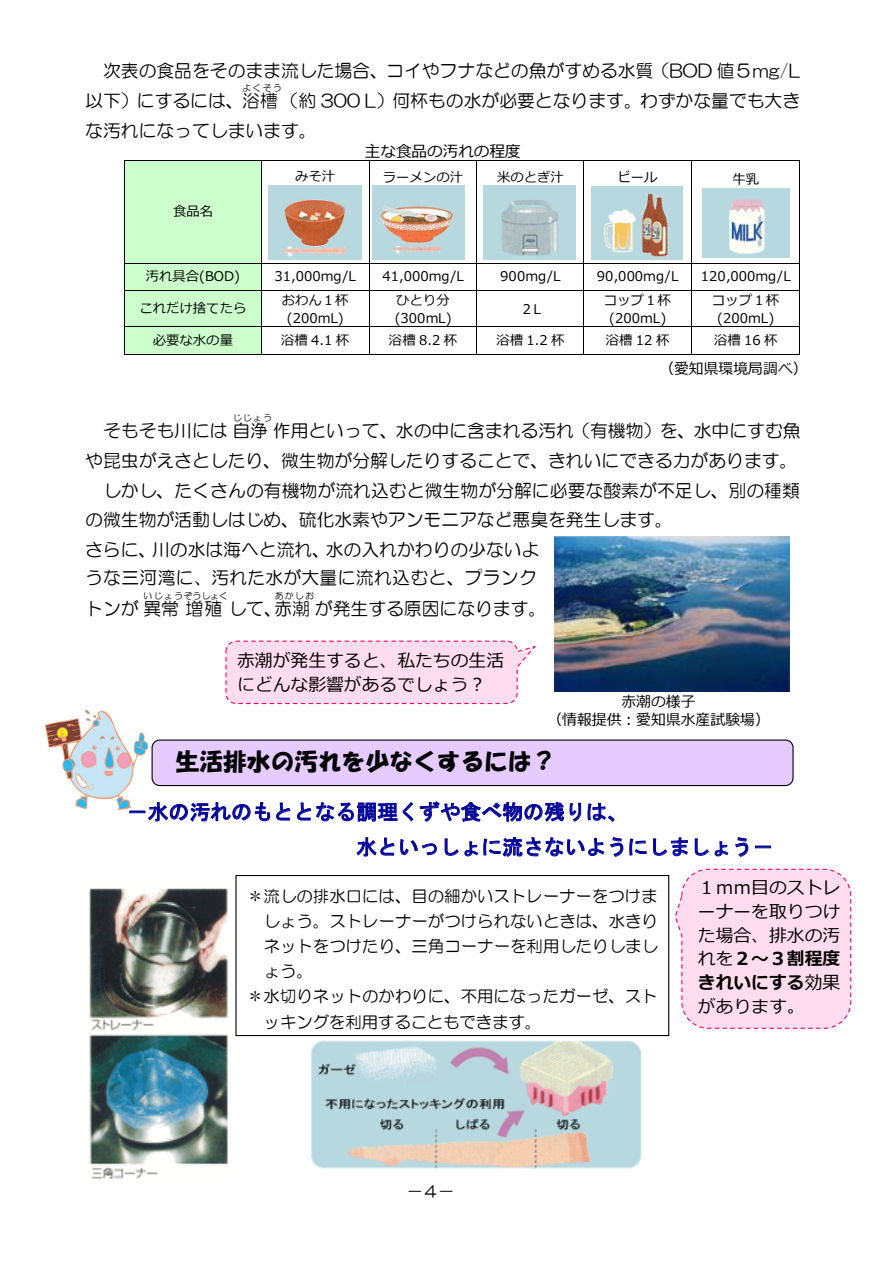
<style>
.page{position:relative;width:893px;height:1263px;background:#fff}
.page>*{position:absolute;margin:0;border:0;box-sizing:border-box;transform-origin:0 0}
.t1{font:23.7px "HGS Soei Kakupoptai";color:#000}
.t2{font:20.85px/35.1px "MS Gothic";color:#009}
.t3{font:17.85px/29.7px "HG Maru Gothic MPRO";color:#000;text-align:right}
.t4{font:17.85px/23.7px "Meiryo";color:#000;text-align:justify}
.t5{font:16.35px "HG Maru Gothic MPRO";color:#000}
.t6{font:15.6px "Meiryo";color:#000}
.t7{font:15.6px "HG Maru Gothic MPRO";color:#000}
.t8{font:14.85px/17.9px "Meiryo";color:#000;text-align:center}
.t9{font:13.35px/17.9px "Meiryo";color:#000;text-align:center}
.t10{font:8.85px "HG Maru Gothic MPRO";letter-spacing:.14em;color:#000}
.t11{font:8.85px "HG Maru Gothic MPRO";letter-spacing:.03em;color:#000}
.s1{font-family:"Koz Min Pr 6 N"}
.s2{font-family:"MS Mincho"}
.s3{font-weight:700}
</style>
<div class="page">
<img style="left:269px;top:185px;width:93px;height:75px">
<img style="left:372px;top:186px;width:93px;height:74px">
<img style="left:483px;top:186px;width:93px;height:74px">
<img style="left:592px;top:186px;width:91px;height:73px">
<img style="left:702px;top:188px;width:87px;height:70px">
<img style="left:45px;top:711px;width:102px;height:98px">
<div style="left:125px;top:161px;width:136px;height:102px;background:#cfc"></div>
<hr style="left:125px;top:160px;width:136px;height:1px;background:#000">
<hr style="left:261px;top:160px;width:108px;height:1px;background:#000">
<hr style="left:369px;top:160px;width:108px;height:1px;background:#000">
<hr style="left:477px;top:160px;width:106px;height:1px;background:#000">
<hr style="left:584px;top:160px;width:107px;height:1px;background:#000">
<hr style="left:692px;top:160px;width:107px;height:1px;background:#000">
<hr style="left:124px;top:161px;width:1px;height:102px;background:#000">
<hr style="left:261px;top:161px;width:1px;height:102px;background:#000">
<hr style="left:369px;top:161px;width:1px;height:102px;background:#000">
<hr style="left:477px;top:161px;width:1px;height:102px;background:#000">
<hr style="left:583px;top:161px;width:1px;height:102px;background:#000">
<hr style="left:691px;top:161px;width:1px;height:102px;background:#000">
<hr style="left:799px;top:161px;width:1px;height:102px;background:#000">
<div style="left:125px;top:264px;width:136px;height:26px;background:#cfc"></div>
<hr style="left:125px;top:263px;width:136px;height:1px;background:#000">
<hr style="left:261px;top:263px;width:108px;height:1px;background:#000">
<hr style="left:369px;top:263px;width:108px;height:1px;background:#000">
<hr style="left:477px;top:263px;width:106px;height:1px;background:#000">
<hr style="left:584px;top:263px;width:107px;height:1px;background:#000">
<hr style="left:692px;top:263px;width:107px;height:1px;background:#000">
<div style="left:125px;top:291px;width:136px;height:36px;background:#cfc"></div>
<svg style="left:124px;top:263px;width:1px;height:28px"></svg>
<hr style="left:125px;top:290px;width:136px;height:1px;background:#000">
<svg style="left:261px;top:264px;width:1px;height:26px"></svg>
<hr style="left:261px;top:290px;width:108px;height:1px;background:#000">
<svg style="left:369px;top:264px;width:1px;height:26px"></svg>
<hr style="left:369px;top:290px;width:108px;height:1px;background:#000">
<hr style="left:477px;top:290px;width:106px;height:1px;background:#000">
<svg style="left:583px;top:263px;width:1px;height:28px"></svg>
<hr style="left:584px;top:290px;width:107px;height:1px;background:#000">
<svg style="left:691px;top:263px;width:1px;height:28px"></svg>
<hr style="left:692px;top:290px;width:107px;height:1px;background:#000">
<svg style="left:799px;top:263px;width:1px;height:28px"></svg>
<hr style="left:124px;top:291px;width:1px;height:36px;background:#000">
<hr style="left:261px;top:291px;width:1px;height:36px;background:#000">
<hr style="left:369px;top:291px;width:1px;height:36px;background:#000">
<hr style="left:477px;top:291px;width:1px;height:36px;background:#000">
<hr style="left:583px;top:291px;width:1px;height:36px;background:#000">
<hr style="left:691px;top:291px;width:1px;height:36px;background:#000">
<hr style="left:799px;top:291px;width:1px;height:36px;background:#000">
<div style="left:125px;top:327px;width:136px;height:27px;background:#cfc"></div>
<hr style="left:125px;top:327px;width:136px;height:1px;background:#000">
<hr style="left:261px;top:327px;width:108px;height:1px;background:#000">
<hr style="left:369px;top:327px;width:108px;height:1px;background:#000">
<hr style="left:477px;top:327px;width:106px;height:1px;background:#000">
<hr style="left:584px;top:327px;width:107px;height:1px;background:#000">
<hr style="left:692px;top:327px;width:107px;height:1px;background:#000">
<svg style="left:124px;top:327px;width:1px;height:28px"></svg>
<hr style="left:125px;top:354px;width:136px;height:1px;background:#000">
<svg style="left:261px;top:328px;width:1px;height:26px"></svg>
<hr style="left:261px;top:354px;width:108px;height:1px;background:#000">
<svg style="left:369px;top:328px;width:1px;height:26px"></svg>
<hr style="left:369px;top:354px;width:108px;height:1px;background:#000">
<hr style="left:477px;top:354px;width:106px;height:1px;background:#000">
<svg style="left:583px;top:327px;width:1px;height:28px"></svg>
<hr style="left:584px;top:354px;width:107px;height:1px;background:#000">
<svg style="left:691px;top:327px;width:1px;height:28px"></svg>
<hr style="left:692px;top:354px;width:107px;height:1px;background:#000">
<svg style="left:799px;top:327px;width:1px;height:28px"></svg>
<img style="left:310px;top:1036px;width:332px;height:133px">
<svg style="left:675px;top:868px;width:177px;height:161px"></svg>
<div style="left:152px;top:740px;width:641px;height:45px;background:#e5cbff;border-radius:8px"></div>
<div style="left:152px;top:739px;width:642px;height:47px;border:1px solid #000;border-radius:8px"></div>
<div style="left:235px;top:875px;width:434px;height:161px;border:1px solid #000"></div>
<img style="left:89px;top:888px;width:140px;height:291px">
<img style="left:554px;top:537px;width:235px;height:154px">
<svg style="left:225px;top:640px;width:311px;height:65px"></svg>
<p class="t3" style="left:85px;top:56px;width:717px">次表の食品をそのまま流した場合、コイやフナなどの魚がすめる水質（BOD 値５mg/L以下）にするには、浴槽（約 300 L）何杯もの水が必要となります。わずかな量でも大き</p>
<p class="t10" style="left:242px;top:83px;width:41px">よくそう</p>
<p class="t3" style="left:85px;top:115px;width:233px">な汚れになってしまいます。</p>
<p class="t6" style="left:365px;top:140px;width:157px">主な食品の汚れの程度</p>
<p class="t9" style="left:173px;top:203px;width:42px">食品名</p>
<p class="t9" style="left:295px;top:168px;width:42px">みそ汁</p>
<p class="t9" style="left:383px;top:169px;width:82px">ラーメンの汁</p>
<p class="t9" style="left:497px;top:169px;width:68px">米のとぎ汁</p>
<p class="t9" style="left:618px;top:169px;width:42px">ビール</p>
<p class="t9" style="left:732px;top:171px;width:28px">牛乳</p>
<p class="t9" style="left:146px;top:268px;width:96px">汚れ具合(BOD)</p>
<p class="t9" style="left:274px;top:268px;width:83px">31,000mg/L</p>
<p class="t9" style="left:382px;top:268px;width:83px">41,000mg/L</p>
<p class="t9" style="left:500px;top:268px;width:62px">900mg/L</p>
<p class="t9" style="left:597px;top:268px;width:83px">90,000mg/L</p>
<p class="t9" style="left:701px;top:268px;width:91px">120,000mg/L</p>
<p class="t9" style="left:140px;top:300px;width:108px">これだけ捨てたら</p>
<p class="t9" style="left:282px;top:292px;width:68px">おわん１杯(200mL)</p>
<p class="t9" style="left:395px;top:292px;width:58px;text-align:left">ひとり分(300mL)</p>
<p class="t9" style="left:520px;top:301px;width:22px">２L</p>
<p class="t9" style="left:604px;top:292px;width:68px">コップ１杯(200mL)</p>
<p class="t9" style="left:712px;top:292px;width:68px">コップ１杯(200mL)</p>
<p class="t9" style="left:153px;top:332px;width:82px">必要な水の量</p>
<p class="t9" style="left:281px;top:332px;width:70px">浴槽 4.1 杯</p>
<p class="t9" style="left:389px;top:332px;width:70px">浴槽 8.2 杯</p>
<p class="t9" style="left:496px;top:332px;width:70px">浴槽 1.2 杯</p>
<p class="t9" style="left:606px;top:332px;width:65px">浴槽 12 杯</p>
<p class="t9" style="left:714px;top:332px;width:65px">浴槽 16 杯</p>
<p class="t8" style="left:659px;top:360px;width:150px">（愛知県環境局調べ）</p>
<p class="t10" style="left:233px;top:413px;width:41px">じじょう</p>
<p class="t3" style="left:85px;top:446px;width:714px">や昆虫がえさとしたり、微生物が分解したりすることで、きれいにできる力があります。</p>
<p class="t3" style="left:103px;top:475px;width:698px">しかし、たくさんの有機物が流れ込むと微生物が分解に必要な酸素が不足し、別の種類</p>
<p class="t3" style="left:85px;top:505px;width:589px">の微生物が活動しはじめ、硫化水素やアンモニアなど悪臭を発生します。</p>
<p class="t3" style="left:85px;top:535px;width:456px">さらに、川の水は海へと流れ、水の入れかわりの少ないよ</p>
<p class="t3" style="left:85px;top:562px;width:463px;line-height:31px;text-align:left">うな三河湾に<span class="s1">、</span>汚れた水が大量に流れ込むと、プランクトンが異常増殖して、赤潮が発生する原因になります。</p>
<p class="t3" style="left:103px;top:416px;width:699px">そもそも川には自浄作用といって、水の中に含まれる汚れ（有機物）を、水中にすむ魚</p>
<p class="t11" style="left:144px;top:591px;width:86px">いじょうぞうしょく</p>
<p class="t10" style="left:275px;top:591px;width:41px">あかしお</p>
<p class="t4" style="left:237px;top:649px;width:269px">赤潮が発生すると、私たちの生活にどんな影響があるでしょう？</p>
<p class="t8" style="left:547px;top:693px;width:224px">赤潮の様子<br>（情報提供：愛知県水産試験場）</p>
<h1 class="t1" style="left:176px;top:750px;width:381px">生活排水の汚れを少なくするには？</h1>
<p class="t2" style="left:356px;top:794px;width:419px;text-indent:-229px">－水の汚れのもととなる調理くずや食べ物の残りは、<br>水といっしょに流さないようにしましょう－</p>
<p class="t5" style="left:247px;top:888px;width:412px"><span class="s2">＊</span>流しの排水口には、目の細かいストレーナーをつけま</p>
<p class="t5" style="left:264px;top:913px;width:396px">しょう。ストレーナーがつけられないときは、水きり</p>
<p class="t5" style="left:264px;top:938px;width:396px">ネットをつけたり、三角コーナーを利用したりしまし</p>
<p class="t5" style="left:264px;top:963px;width:51px">ょう。</p>
<p class="t5" style="left:247px;top:988px;width:412px"><span class="s2">＊</span>水切りネットのかわりに、不用になったガーゼ、スト</p>
<p class="t5" style="left:264px;top:1014px;width:279px">ッキングを利用することもできます。</p>
<p class="t4" style="left:698px;top:877px;width:144px">１ｍｍ目のストレーナーを取りつけた場合、排水の汚れを<span class="s3">２～３割程度きれいにする</span>効果があります。</p>
<p class="t7" style="left:407px;top:1183px;width:48px">－４－</p>
</div>
